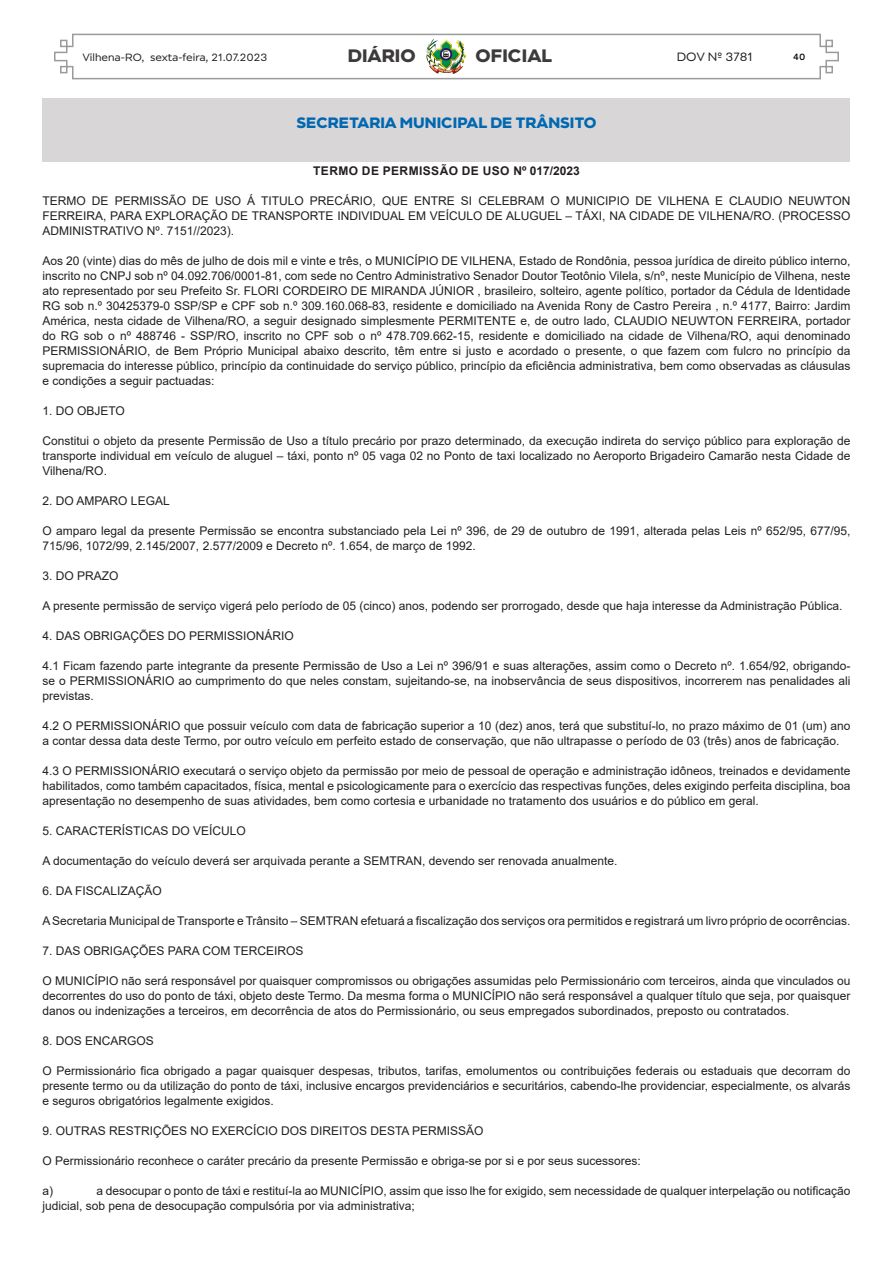
<style>
.page{position:relative;width:893px;height:1263px;background:#fff}
.page>*{position:absolute;margin:0;border:0;box-sizing:border-box;transform-origin:0 0}
.t1{font:700 18px "Modica";color:#3c3a3b}
.TÍTULO{font:700 15px "Modica";color:#0068b1}
.t2{font:12px/15px "Arial";color:#231f20;text-align:justify}
.Titulo_Descrição{font:700 12px "Arial";letter-spacing:.035em;color:#231f20}
.t3{font:12px "Modica";color:#231f20}
.t4{font:10.5px "Modica";color:#231f20}
.t5{font:500 9px "Modica";color:#000}
</style>
<div class="page">
<svg style="left:54px;top:33px;width:785px;height:47px"></svg>
<img style="left:425px;top:37px;width:42px;height:38px">
<div style="left:43px;top:98px;width:807px;height:64px;background:#d9d6d7"></div>
<p class="t4" style="left:82px;top:51px;width:186px">Vilhena-RO, sexta-feira, 21.07.2023</p>
<h1 class="t1" style="left:348px;top:44px;width:69px">DIÁRIO</h1>
<h1 class="t1" style="left:476px;top:44px;width:78px">OFICIAL</h1>
<p class="t3" style="left:677px;top:50px;width:77px">DOV Nº 3781</p>
<p class="t5" style="left:793px;top:51px;width:14px">40</p>
<p class="TÍTULO" style="left:297px;top:113px;width:301px">SECRETARIA MUNICIPAL DE TRÂNSITO</p>
<p class="Titulo_Descrição" style="left:313px;top:163px;width:268px">TERMO DE PERMISSÃO DE USO Nº 017/2023</p>
<p class="t2" style="left:43px;top:194px;width:809px">TERMO DE PERMISSÃO DE USO Á TITULO PRECÁRIO, QUE ENTRE SI CELEBRAM O MUNICIPIO DE VILHENA E CLAUDIO NEUWTON FERREIRA, PARA EXPLORAÇÃO DE TRANSPORTE INDIVIDUAL EM VEÍCULO DE ALUGUEL – TÁXI, NA CIDADE DE VILHENA/RO. (PROCESSO ADMINISTRATIVO Nº. 7151//2023).</p>
<p class="t2" style="left:43px;top:254px;width:809px">Aos 20 (vinte) dias do mês de julho de dois mil e vinte e três, o MUNICÍPIO DE VILHENA, Estado de Rondônia, pessoa jurídica de direito público interno, inscrito no CNPJ sob nº 04.092.706/0001-81, com sede no Centro Administrativo Senador Doutor Teotônio Vilela, s/nº, neste Município de Vilhena, neste ato representado por seu Prefeito Sr. FLORI CORDEIRO DE MIRANDA JÚNIOR , brasileiro, solteiro, agente político, portador da Cédula de Identidade RG sob n.º 30425379-0 SSP/SP e CPF sob n.º 309.160.068-83, residente e domiciliado na Avenida Rony de Castro Pereira , n.º 4177, Bairro: Jardim América, nesta cidade de Vilhena/RO, a seguir designado simplesmente PERMITENTE e, de outro lado, CLAUDIO NEUWTON FERREIRA, portador do RG sob o nº 488746 - SSP/RO, inscrito no CPF sob o nº 478.709.662-15, residente e domiciliado na cidade de Vilhena/RO, aqui denominado PERMISSIONÁRIO, de Bem Próprio Municipal abaixo descrito, têm entre si justo e acordado o presente, o que fazem com fulcro no princípio da supremacia do interesse público, princípio da continuidade do serviço público, princípio da eficiência administrativa, bem como observadas as cláusulas e condições a seguir pactuadas:</p>
<p class="t2" style="left:43px;top:404px;width:84px">1. DO OBJETO</p>
<p class="t2" style="left:43px;top:434px;width:809px">Constitui o objeto da presente Permissão de Uso a título precário por prazo determinado, da execução indireta do serviço público para exploração de transporte individual em veículo de aluguel – táxi, ponto nº 05 vaga 02 no Ponto de taxi localizado no Aeroporto Brigadeiro Camarão nesta Cidade de Vilhena/RO.</p>
<p class="t2" style="left:43px;top:494px;width:129px">2. DO AMPARO LEGAL</p>
<p class="t2" style="left:43px;top:524px;width:809px">O amparo legal da presente Permissão se encontra substanciado pela Lei nº 396, de 29 de outubro de 1991, alterada pelas Leis nº 652/95, 677/95,<br>715/96, 1072/99, 2.145/2007, 2.577/2009 e Decreto nº. 1.654, de março de 1992.</p>
<p class="t2" style="left:43px;top:569px;width:78px">3. DO PRAZO</p>
<p class="t2" style="left:43px;top:599px;width:801px">A presente permissão de serviço vigerá pelo período de 05 (cinco) anos, podendo ser prorrogado, desde que haja interesse da Administração Pública.</p>
<p class="t2" style="left:43px;top:629px;width:253px">4. DAS OBRIGAÇÕES DO PERMISSIONÁRIO</p>
<p class="t2" style="left:43px;top:659px;width:809px">4.1 Ficam fazendo parte integrante da presente Permissão de Uso a Lei nº 396/91 e suas alterações, assim como o Decreto nº. 1.654/92, obrigando&shy;se o PERMISSIONÁRIO ao cumprimento do que neles constam, sujeitando-se, na inobservância de seus dispositivos, incorrerem nas penalidades ali previstas.</p>
<p class="t2" style="left:43px;top:719px;width:809px">4.2 O PERMISSIONÁRIO que possuir veículo com data de fabricação superior a 10 (dez) anos, terá que substituí-lo, no prazo máximo de 01 (um) ano a contar dessa data deste Termo, por outro veículo em perfeito estado de conservação, que não ultrapasse o período de 03 (três) anos de fabricação.</p>
<p class="t2" style="left:43px;top:764px;width:809px">4.3 O PERMISSIONÁRIO executará o serviço objeto da permissão por meio de pessoal de operação e administração idôneos, treinados e devidamente habilitados, como também capacitados, física, mental e psicologicamente para o exercício das respectivas funções, deles exigindo perfeita disciplina, boa apresentação no desempenho de suas atividades, bem como cortesia e urbanidade no tratamento dos usuários e do público em geral.</p>
<p class="t2" style="left:43px;top:824px;width:205px">5. CARACTERÍSTICAS DO VEÍCULO</p>
<p class="t2" style="left:43px;top:854px;width:576px">A documentação do veículo deverá ser arquivada perante a SEMTRAN, devendo ser renovada anualmente.</p>
<p class="t2" style="left:43px;top:884px;width:121px">6. DA FISCALIZAÇÃO</p>
<p class="t2" style="left:43px;top:914px;width:809px">A Secretaria Municipal de Transporte e Trânsito – SEMTRAN efetuará a fiscalização dos serviços ora permitidos e registrará um livro próprio de ocorrências.</p>
<p class="t2" style="left:43px;top:944px;width:262px">7. DAS OBRIGAÇÕES PARA COM TERCEIROS</p>
<p class="t2" style="left:43px;top:974px;width:809px">O MUNICÍPIO não será responsável por quaisquer compromissos ou obrigações assumidas pelo Permissionário com terceiros, ainda que vinculados ou decorrentes do uso do ponto de táxi, objeto deste Termo. Da mesma forma o MUNICÍPIO não será responsável a qualquer título que seja, por quaisquer danos ou indenizações a terceiros, em decorrência de atos do Permissionário, ou seus empregados subordinados, preposto ou contratados.</p>
<p class="t2" style="left:43px;top:1034px;width:113px">8. DOS ENCARGOS</p>
<p class="t2" style="left:43px;top:1064px;width:809px">O Permissionário fica obrigado a pagar quaisquer despesas, tributos, tarifas, emolumentos ou contribuições federais ou estaduais que decorram do presente termo ou da utilização do ponto de táxi, inclusive encargos previdenciários e securitários, cabendo-lhe providenciar, especialmente, os alvarás e seguros obrigatórios legalmente exigidos.</p>
<p class="t2" style="left:43px;top:1124px;width:442px">9. OUTRAS RESTRIÇÕES NO EXERCÍCIO DOS DIREITOS DESTA PERMISSÃO</p>
<p class="t2" style="left:43px;top:1154px;width:600px">O Permissionário reconhece o caráter precário da presente Permissão e obriga-se por si e por seus sucessores:</p>
<p class="t2" style="left:43px;top:1184px;width:12px">a)</p>
<p class="t2" style="left:43px;top:1184px;width:809px;text-indent:54px">a desocupar o ponto de táxi e restituí-la ao MUNICÍPIO, assim que isso lhe for exigido, sem necessidade de qualquer interpelação ou notificação judicial, sob pena de desocupação compulsória por via administrativa;</p>
</div>
